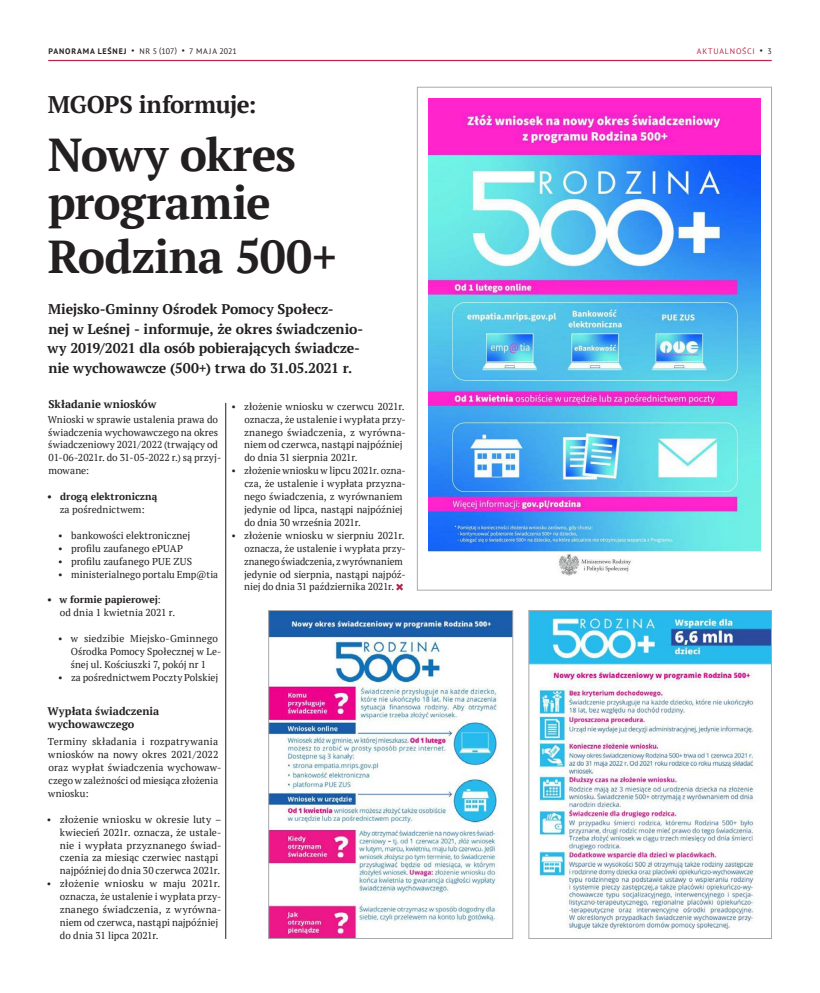
<style>
.page{position:relative;width:820px;height:993px;background:#fff}
.page>*{position:absolute;margin:0;border:0;box-sizing:border-box;transform-origin:0 0}
.t1{font:700 46px/48px "PT Serif";letter-spacing:-.015em;color:#231f20}
.t2{font:700 24px "PT Serif";letter-spacing:-.025em;color:#231f20}
.lead_2_łamy{font:700 14px/19.5px "PT Serif";letter-spacing:-.005em;color:#231f20}
.śródtytuł{font:700 11px/13.2px "PT Serif";color:#231f20}
.główny_akapitowy_1_a{font:10px/12.9px "PT Serif";letter-spacing:.005em;color:#231f20}
.t3{font:700 10px/12.9px "PT Serif";letter-spacing:.01em;color:#231f20;text-align:center}
.t4{font:8px "PT Sans";color:#231f20}
.t5{font:8px "PT Sans";letter-spacing:.1em;color:#b6274b}
.s1{font-weight:700}
.s2{color:#231f20}
.s3{font-weight:400}
</style>
<div class="page">
<hr style="left:48px;top:60px;width:723px;height:1px;background:#b6274b">
<hr style="left:225px;top:403px;width:1px;height:535px;background:#231f20">
<img style="left:428px;top:99px;width:332px;height:476px">
<svg style="left:396px;top:583px;width:7px;height:7px"></svg>
<img style="left:530px;top:612px;width:239px;height:318px">
<div style="left:528px;top:610px;width:243px;height:328px;border:1px solid #a8a9ad"></div>
<img style="left:270px;top:612px;width:241px;height:324px">
<div style="left:268px;top:610px;width:245px;height:328px;border:1px solid #a8a9ad"></div>
<p class="t4" style="left:49px;top:46px;width:190px"><span class="s1">PANORAMA LEŚNEJ</span> • NR 5 (107) • 7 MAJA 2021</p>
<p class="t5" style="left:696px;top:46px;width:76px">AKTUALNOŚCI <span class="s2">• 3</span></p>
<p class="t2" style="left:48px;top:88px;width:210px">MGOPS informuje:</p>
<p class="t1" style="left:48px;top:130px;width:250px">Nowy okres programie</p>
<p class="t1" style="left:48px;top:232px;width:291px">Rodzina 500+</p>
<p class="lead_2_łamy" style="left:48px;top:299px;width:317px">Miejsko-Gminny Ośrodek Pomocy Społecz-<br>nej w Leśnej - informuje, że okres świadczenio&shy;wy 2019/2021 dla osób pobierających świadcze&shy;nie wychowawcze (500+) trwa do 31.05.2021 r.</p>
<p class="śródtytuł" style="left:48px;top:397px;width:109px">Składanie wniosków</p>
<p class="główny_akapitowy_1_a" style="left:48px;top:412px;width:175px">Wnioski w sprawie ustalenia prawa do świadczenia wychowawczego na okres świadczeniowy 2021/2022 (trwający od<br>01-06-2021r. do 31-05-2022 r.) są przyj&shy;mowane:</p>
<p class="t3" style="left:47px;top:489px;width:112px">• drogą elektroniczną <span class="s3">za pośrednictwem:</span></p>
<p class="główny_akapitowy_1_a" style="left:58px;top:528px;width:134px">• bankowości elektronicznej</p>
<p class="główny_akapitowy_1_a" style="left:58px;top:541px;width:126px">• profilu zaufanego ePUAP</p>
<p class="główny_akapitowy_1_a" style="left:58px;top:554px;width:135px">• profilu zaufanego PUE ZUS</p>
<p class="główny_akapitowy_1_a" style="left:58px;top:567px;width:161px">• ministerialnego portalu Emp@tia</p>
<p class="główny_akapitowy_1_a" style="left:60px;top:593px;width:117px;text-indent:-13px"><span class="s1">• w formie papierowej</span>:<br>od dnia 1 kwietnia 2021 r.</p>
<p class="główny_akapitowy_1_a" style="left:71px;top:631px;width:152px;text-indent:-13px">• w siedzibie Miejsko-Gminnego<br>Ośrodka Pomocy Społecznej w Le&shy;śnej ul. Kościuszki 7, pokój nr 1</p>
<p class="główny_akapitowy_1_a" style="left:58px;top:670px;width:161px">• za pośrednictwem Poczty Polskiej</p>
<p class="śródtytuł" style="left:47px;top:703px;width:113px">Wypłata świadczenia wychowawczego</p>
<p class="główny_akapitowy_1_a" style="left:48px;top:735px;width:175px">Terminy składania i rozpatrywania wniosków na nowy okres 2021/2022 oraz wypłat świadczenia wychowaw&shy;czego w zależności od miesiąca złożenia wniosku:</p>
<p class="główny_akapitowy_1_a" style="left:60px;top:812px;width:163px;text-indent:-13px">• złożenie wniosku w okresie luty – kwiecień 2021r. oznacza, że ustale&shy;nie i wypłata przyznanego świad&shy;czenia za miesiąc czerwiec nastąpi najpóźniej do dnia 30 czerwca 2021r.</p>
<p class="główny_akapitowy_1_a" style="left:60px;top:876px;width:163px;text-indent:-13px">• złożenie wniosku w maju 2021r. oznacza, że ustalenie i wypłata przy&shy;znanego świadczenia, z wyrówna&shy;niem od czerwca, nastąpi najpóźniej do dnia 31 lipca 2021r.</p>
<p class="główny_akapitowy_1_a" style="left:244px;top:399px;width:163px;text-indent:-13px">• złożenie wniosku w czerwcu 2021r. oznacza, że ustalenie i wypłata przy&shy;znanego świadczenia, z wyrówna&shy;niem od czerwca, nastąpi najpóźniej do dnia 31 sierpnia 2021r.</p>
<p class="główny_akapitowy_1_a" style="left:244px;top:464px;width:163px;text-indent:-13px">• złożenie wniosku w lipcu 2021r. ozna&shy;cza, że ustalenie i wypłata przyzna&shy;nego świadczenia, z wyrównaniem jedynie od lipca, nastąpi najpóźniej do dnia 30 września 2021r.</p>
<p class="główny_akapitowy_1_a" style="left:244px;top:528px;width:163px;text-indent:-13px">• złożenie wniosku w sierpniu 2021r. oznacza, że ustalenie i wypłata przy&shy;znanego świadczenia, z wyrównaniem jedynie od sierpnia, nastąpi najpóź&shy;niej do dnia 31 października 2021r.</p>
</div>
